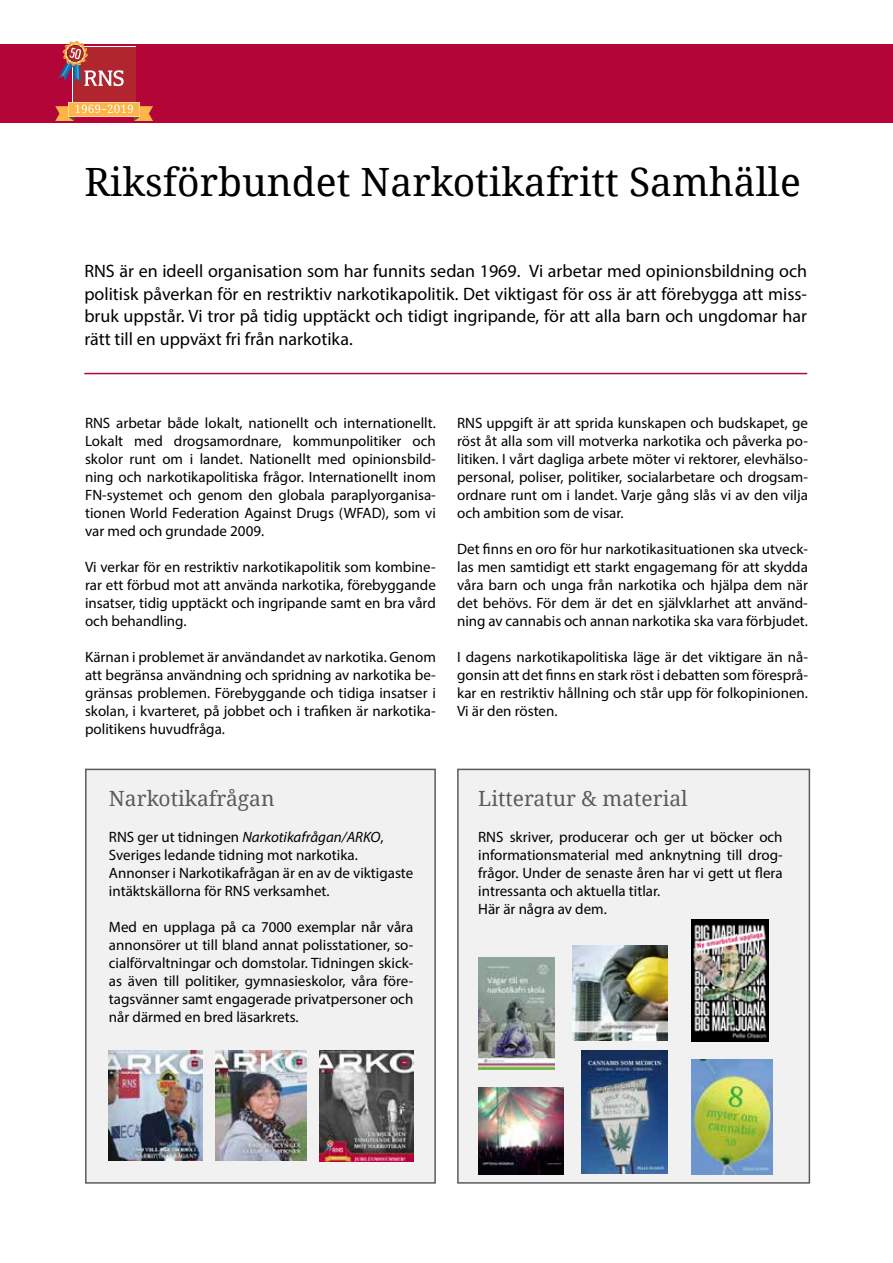
<style>
.page{position:relative;width:893px;height:1263px;background:#fff}
.page>*{position:absolute;margin:0;border:0;box-sizing:border-box;transform-origin:0 0}
.t1{font:39px "Droid Serif";color:#000}
.t2{font:21px "Droid Serif";color:#5a5b5d}
.t3{font:18px/22.5px "Myriad Pro";color:#000;text-align:justify}
.t4{font:15px/18px "Myriad Pro";color:#000;text-align:justify}
.s1{font-style:italic}
</style>
<div class="page">
<div style="left:0;top:44px;width:893px;height:79px;background:#b30538"></div>
<div style="left:457px;top:769px;width:353px;height:415px;background:#f1f1f2;border:2px solid #5a5b5d"></div>
<div style="left:85px;top:769px;width:351px;height:415px;background:#f1f1f2;border:2px solid #5a5b5d"></div>
<hr style="left:84px;top:373px;width:723px;height:1px;background:#b30538">
<img style="left:691px;top:919px;width:77px;height:123px">
<img style="left:691px;top:1059px;width:81px;height:115px">
<img style="left:572px;top:945px;width:95px;height:95px">
<img style="left:478px;top:1087px;width:86px;height:87px">
<img style="left:478px;top:957px;width:77px;height:113px">
<img style="left:109px;top:1051px;width:93px;height:109px">
<img style="left:216px;top:1051px;width:90px;height:109px">
<img style="left:582px;top:1051px;width:85px;height:122px">
<img style="left:320px;top:1051px;width:93px;height:110px">
<div style="left:73px;top:47px;width:62px;height:62px;background:#b0252e"></div>
<svg style="left:55px;top:102px;width:98px;height:19px"></svg>
<svg style="left:58px;top:41px;width:66px;height:45px"></svg>
<h1 class="t1" style="left:84px;top:155px;width:718px">Riksförbundet Narkotikafritt Samhälle</h1>
<p class="t3" style="left:84px;top:260px;width:724px">RNS är en ideell organisation som har funnits sedan 1969. Vi arbetar med opinionsbildning och politisk påverkan för en restriktiv narkotikapolitik. Det viktigast för oss är att förebygga att miss&shy;bruk uppstår. Vi tror på tidig upptäckt och tidigt ingripande, för att alla barn och ungdomar har rätt till en uppväxt fri från narkotika.</p>
<p class="t4" style="left:85px;top:414px;width:352px">RNS arbetar både lokalt, nationellt och internationellt.<br>Lokalt med drogsamordnare, kommunpolitiker och skolor runt om i landet. Nationellt med opinionsbild&shy;ning och narkotikapolitiska frågor. Internationellt inom FN-systemet och genom den globala paraplyorganisa&shy;tionen World Federation Against Drugs (WFAD), som vi var med och grundade 2009.</p>
<p class="t4" style="left:85px;top:558px;width:352px">Vi verkar för en restriktiv narkotikapolitik som kombine&shy;rar ett förbud mot att använda narkotika, förebyggande insatser, tidig upptäckt och ingripande samt en bra vård och behandling.</p>
<p class="t4" style="left:85px;top:648px;width:352px">Kärnan i problemet är användandet av narkotika. Genom att begränsa användning och spridning av narkotika be&shy;gränsas problemen. Förebyggande och tidiga insatser i skolan, i kvarteret, på jobbet och i trafiken är narkotika&shy;politikens huvudfråga.</p>
<h2 class="t2" style="left:109px;top:784px;width:167px">Narkotikafrågan</h2>
<p class="t4" style="left:109px;top:828px;width:306px;text-align:left">RNS ger ut tidningen <span class="s1">Narkotikafrågan/ARKO</span>, Sveriges ledande tidning mot narkotika.<br>Annonser i Narkotikafrågan är en av de viktigaste intäktskällorna för RNS verksamhet.</p>
<p class="t4" style="left:109px;top:918px;width:306px">Med en upplaga på ca 7000 exemplar når våra annonsörer ut till bland annat polisstationer, so&shy;cialförvaltningar och domstolar. Tidningen skick&shy;as även till politiker, gymnasieskolor, våra före&shy;tagsvänner samt engagerade privatpersoner och når därmed en bred läsarkrets.</p>
<p class="t4" style="left:457px;top:414px;width:352px">RNS uppgift är att sprida kunskapen och budskapet, ge röst åt alla som vill motverka narkotika och påverka po&shy;litiken. I vårt dagliga arbete möter vi rektorer, elevhälso&shy;personal, poliser, politiker, socialarbetare och drogsam&shy;ordnare runt om i landet. Varje gång slås vi av den vilja och ambition som de visar.</p>
<p class="t4" style="left:457px;top:540px;width:352px">Det finns en oro för hur narkotikasituationen ska utveck&shy;las men samtidigt ett starkt engagemang för att skydda våra barn och unga från narkotika och hjälpa dem när det behövs. För dem är det en självklarhet att använd&shy;ning av cannabis och annan narkotika ska vara förbjudet.</p>
<p class="t4" style="left:457px;top:648px;width:352px">I dagens narkotikapolitiska läge är det viktigare än nå&shy;gonsin att det finns en stark röst i debatten som föresprå&shy;kar en restriktiv hållning och står upp för folkopinionen.<br>Vi är den rösten.</p>
<h2 class="t2" style="left:478px;top:784px;width:211px">Litteratur &amp; material</h2>
<p class="t4" style="left:478px;top:828px;width:306px;text-align:left">RNS skriver, producerar och ger ut böcker och informationsmaterial med anknytning till drog&shy;frågor. Under de senaste åren har vi gett ut flera intressanta och aktuella titlar.<br>Här är några av dem.</p>
</div>
